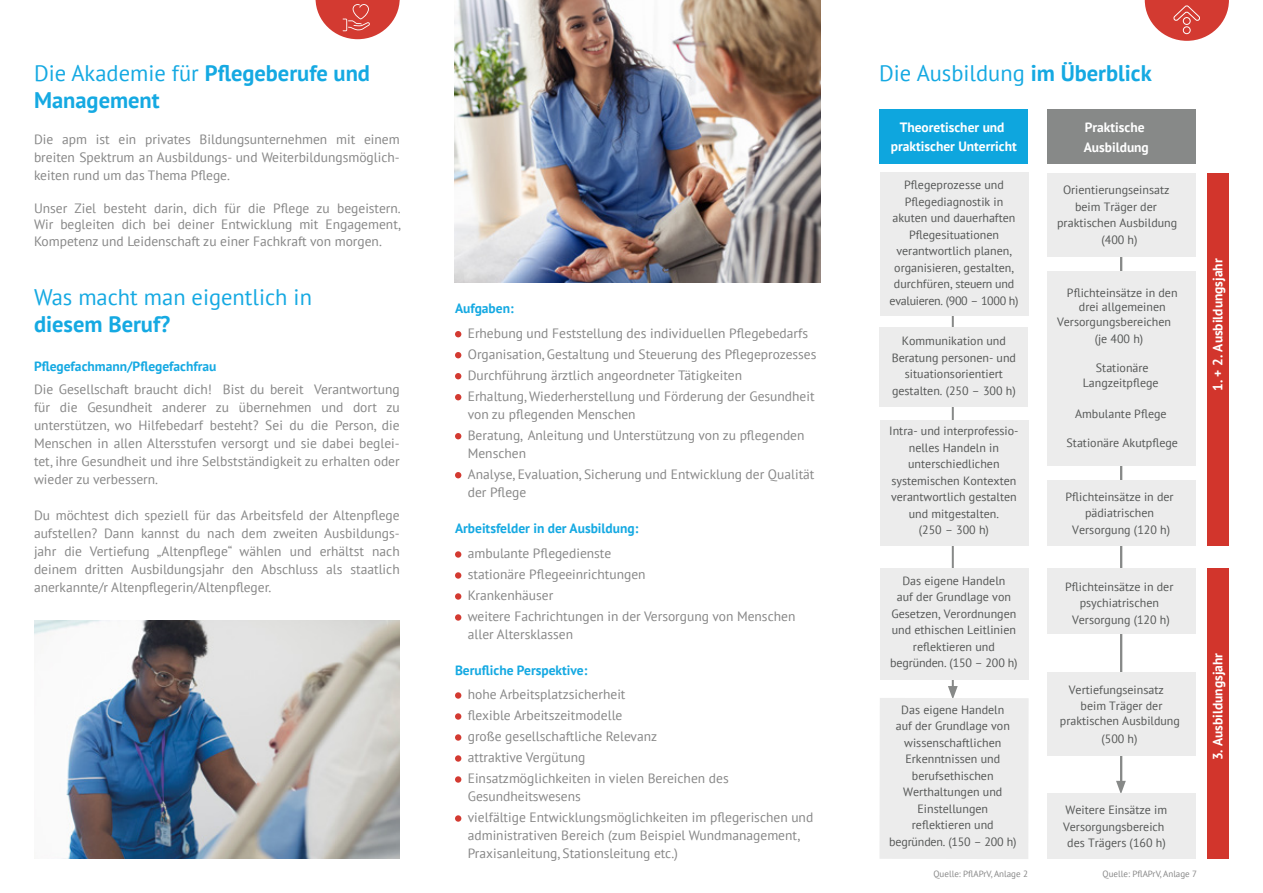
<style>
.page{position:relative;width:1263px;height:893px;background:#fff}
.page>*{position:absolute;margin:0;border:0;box-sizing:border-box;transform-origin:0 0}
.t1{font:700 22.5px/27px "PT Sans";color:#15a9e2}
.t2{font:22.5px "PT Sans";color:#15a9e2}
.t3{font:13.5px/21px "PT Sans";color:#878787}
.t4{font:700 13.5px/19.5px "PT Sans";color:#fff;text-align:center}
.t5{font:700 13.5px "PT Sans";color:#15a9e2}
.t6{font:12px/16.5px "PT Sans";color:#555756;text-align:center}
.t7{font:9px "PT Sans";color:#878787}
.s1{font-weight:400}
.s2{font-weight:700}
</style>
<div class="page">
<svg style="left:455px;top:331px;width:6px;height:6px"></svg>
<svg style="left:455px;top:352px;width:6px;height:6px"></svg>
<svg style="left:455px;top:373px;width:6px;height:6px"></svg>
<svg style="left:455px;top:394px;width:6px;height:6px"></svg>
<svg style="left:455px;top:433px;width:6px;height:6px"></svg>
<svg style="left:455px;top:472px;width:6px;height:6px"></svg>
<div style="left:455px;top:551px;width:6px;height:7px;background:#d33a31;border-radius:50%"></div>
<div style="left:455px;top:572px;width:6px;height:7px;background:#d33a31;border-radius:50%"></div>
<div style="left:455px;top:593px;width:6px;height:7px;background:#d33a31;border-radius:50%"></div>
<div style="left:455px;top:614px;width:6px;height:7px;background:#d33a31;border-radius:50%"></div>
<div style="left:455px;top:692px;width:6px;height:7px;background:#d33a31;border-radius:50%"></div>
<div style="left:455px;top:713px;width:6px;height:7px;background:#d33a31;border-radius:50%"></div>
<div style="left:455px;top:734px;width:6px;height:7px;background:#d33a31;border-radius:50%"></div>
<div style="left:455px;top:755px;width:6px;height:7px;background:#d33a31;border-radius:50%"></div>
<div style="left:455px;top:776px;width:6px;height:7px;background:#d33a31;border-radius:50%"></div>
<div style="left:455px;top:815px;width:6px;height:7px;background:#d33a31;border-radius:50%"></div>
<svg style="left:1145px;top:0;width:84px;height:41px"></svg>
<svg style="left:315px;top:0;width:85px;height:39px"></svg>
<svg style="left:948px;top:686px;width:10px;height:12px"></svg>
<hr style="left:952px;top:290px;width:2px;height:403px;background:#878988">
<div style="left:879px;top:698px;width:150px;height:161px;background:#ececec"></div>
<div style="left:880px;top:569px;width:148px;height:111px;background:#ececec"></div>
<hr style="left:1120px;top:247px;width:2px;height:536px;background:#878988">
<svg style="left:1116px;top:781px;width:10px;height:13px"></svg>
<div style="left:879px;top:109px;width:149px;height:54px;background:#0ea6de"></div>
<div style="left:1047px;top:173px;width:148px;height:84px;background:#ececec"></div>
<div style="left:1047px;top:794px;width:148px;height:65px;background:#ececec"></div>
<div style="left:1047px;top:672px;width:148px;height:84px;background:#ececec"></div>
<div style="left:1047px;top:109px;width:148px;height:54px;background:#878988"></div>
<div style="left:1207px;top:173px;width:21px;height:372px;background:#d2352c"></div>
<div style="left:1207px;top:569px;width:21px;height:290px;background:#d2352c"></div>
<div style="left:1047px;top:271px;width:148px;height:195px;background:#ececec"></div>
<div style="left:1047px;top:480px;width:148px;height:65px;background:#ececec"></div>
<div style="left:1047px;top:569px;width:148px;height:65px;background:#ececec"></div>
<div style="left:880px;top:173px;width:148px;height:143px;background:#ececec"></div>
<div style="left:879px;top:327px;width:149px;height:80px;background:#ececec"></div>
<div style="left:880px;top:420px;width:148px;height:126px;background:#ececec"></div>
<img style="left:454px;top:0;width:366px;height:282px">
<img style="left:34px;top:621px;width:366px;height:238px">
<h1 class="t1" style="left:34px;top:59px;width:338px"><span class="s1">Die Akademie für</span> Pflegeberufe und<br>Management</h1>
<p class="t3" style="left:34px;top:130px;width:367px;line-height:18px;text-align:justify">Die apm ist ein privates Bildungsunternehmen mit einem breiten Spektrum an Ausbildungs- und Weiterbildungsmöglich&shy;keiten rund um das Thema Pflege.</p>
<p class="t3" style="left:34px;top:199px;width:368px;line-height:16.5px;text-align:justify">Unser Ziel besteht darin, dich für die Pflege zu begeistern.<br>Wir begleiten dich bei deiner Entwicklung mit Engagement, Kompetenz und Leidenschaft zu einer Fachkraft von morgen.</p>
<h1 class="t2" style="left:34px;top:282px;width:279px">Was macht man eigentlich in</h1>
<h1 class="t1" style="left:34px;top:310px;width:138px">diesem Beruf?</h1>
<p class="t5" style="left:34px;top:358px;width:184px">Pflegefachmann/Pflegefachfrau</p>
<p class="t3" style="left:34px;top:380px;width:367px;line-height:18px;text-align:justify">Die Gesellschaft braucht dich! Bist du bereit Verantwortung für die Gesundheit anderer zu übernehmen und dort zu unterstützen, wo Hilfebedarf besteht? Sei du die Person, die Menschen in allen Altersstufen versorgt und sie dabei beglei&shy;tet, ihre Gesundheit und ihre Selbstständigkeit zu erhalten oder wieder zu verbessern.</p>
<p class="t3" style="left:34px;top:506px;width:367px;line-height:18px;text-align:justify">Du möchtest dich speziell für das Arbeitsfeld der Altenpflege aufstellen? Dann kannst du nach dem zweiten Ausbildungs&shy;jahr die Vertiefung „Altenpflege“ wählen und erhältst nach deinem dritten Ausbildungsjahr den Abschluss als staatlich anerkannte/r Altenpflegerin/Altenpfleger.</p>
<p class="t5" style="left:455px;top:299px;width:60px">Aufgaben:</p>
<p class="t3" style="left:468px;top:323px;width:350px">Erhebung und Feststellung des individuellen Pflegebedarfs Organisation, Gestaltung und Steuerung des Pflegeprozesses Durchführung ärztlich angeordneter Tätigkeiten<br>Erhaltung, Wiederherstellung und Förderung der Gesundheit</p>
<p class="t3" style="left:468px;top:404px;width:338px">von zu pflegenden Menschen<br>Beratung, Anleitung und Unterstützung von zu pflegenden</p>
<p class="t3" style="left:468px;top:443px;width:348px">Menschen<br>Analyse, Evaluation, Sicherung und Entwicklung der Qualität</p>
<p class="t3" style="left:468px;top:482px;width:60px">der Pflege</p>
<p class="t5" style="left:455px;top:519px;width:185px">Arbeitsfelder in der Ausbildung:</p>
<p class="t3" style="left:468px;top:543px;width:329px">ambulante Pflegedienste<br>stationäre Pflegeeinrichtungen<br>Krankenhäuser<br>weitere Fachrichtungen in der Versorgung von Menschen</p>
<p class="t3" style="left:468px;top:624px;width:107px">aller Altersklassen</p>
<p class="t5" style="left:455px;top:662px;width:134px">Berufliche Perspektive:</p>
<p class="t3" style="left:468px;top:684px;width:262px">hohe Arbeitsplatzsicherheit<br>flexible Arbeitszeitmodelle<br>große gesellschaftliche Relevanz<br>attraktive Vergütung<br>Einsatzmöglichkeiten in vielen Bereichen des</p>
<p class="t3" style="left:468px;top:786px;width:347px">Gesundheitswesens<br>vielfältige Entwicklungsmöglichkeiten im pflegerischen und</p>
<p class="t3" style="left:468px;top:826px;width:334px;line-height:18px">administrativen Bereich (zum Beispiel Wundmanagement,<br>Praxisanleitung, Stationsleitung etc.)</p>
<h1 class="t2" style="left:879px;top:58px;width:274px">Die Ausbildung <span class="s2">im Überblick</span></h1>
<p class="t4" style="left:891px;top:117px;width:128px">Theoretischer und praktischer Unterricht</p>
<p class="t6" style="left:1057px;top:182px;width:122px">Orientierungseinsatz beim Träger der praktischen Ausbildung (400 h)</p>
<p class="t4" style="left:1084px;top:117px;width:67px;text-align:left">Praktische<br>Ausbildung</p>
<p class="t6" style="left:889px;top:177px;width:131px">Pflegeprozesse und<br>Pflegediagnostik in akuten und dauerhaften<br>Pflegesituationen verantwortlich planen, organisieren, gestalten, durchfüren, steuern und evaluieren. (900 – 1000 h)</p>
<p class="t6" style="left:892px;top:332px;width:126px">Kommunikation und<br>Beratung personen- und situationsorientiert gestalten. (250 – 300 h)</p>
<p class="t6" style="left:889px;top:423px;width:131px">Intra- und interprofessio&shy;nelles Handeln in unterschiedlichen systemischen Kontexten verantwortlich gestalten und mitgestalten.<br>(250 – 300 h)</p>
<p class="t6" style="left:890px;top:572px;width:129px">Das eigene Handeln<br>auf der Grundlage von<br>Gesetzen, Verordnungen und ethischen Leitlinien reflektieren und begründen. (150 – 200 h)</p>
<p class="t6" style="left:889px;top:701px;width:129px">Das eigene Handeln<br>auf der Grundlage von wissenschaftlichen<br>Erkenntnissen und berufsethischen<br>Werthaltungen und<br>Einstellungen reflektieren und begründen. (150 – 200 h)</p>
<p class="t7" style="left:933px;top:868px;width:96px">Quelle: PflAPrV, Anlage 2</p>
<p class="t7" style="left:1102px;top:868px;width:96px">Quelle: PflAPrV, Anlage 7</p>
<p class="t6" style="left:1067px;top:284px;width:112px">Pflichteinsätze in den</p>
<p class="t6" style="left:1079px;top:298px;width:88px">drei allgemeinen</p>
<p class="t6" style="left:1057px;top:313px;width:116px">Versorgungsbereichen</p>
<p class="t6" style="left:1095px;top:330px;width:50px">(je 400 h)</p>
<p class="t6" style="left:1083px;top:360px;width:78px;line-height:14.4px">Stationäre<br>Langzeitpflege</p>
<p class="t6" style="left:1075px;top:405px;width:93px">Ambulante Pflege</p>
<p class="t6" style="left:1066px;top:435px;width:113px">Stationäre Akutpflege</p>
<p class="t6" style="left:1065px;top:488px;width:110px">Pflichteinsätze in der pädiatrischen<br>Versorgung (120 h)</p>
<p class="t6" style="left:1065px;top:578px;width:110px">Pflichteinsätze in der psychiatrischen<br>Versorgung (120 h)</p>
<p class="t6" style="left:1069px;top:681px;width:97px;text-align:right">Vertiefungseinsatz beim Träger der</p>
<p class="t6" style="left:1060px;top:711px;width:122px;line-height:18.6px">praktischen Ausbildung (500 h)</p>
<p class="t6" style="left:1063px;top:802px;width:106px">Weitere Einsätze im<br>Versorgungsbereich des Trägers (160 h)</p>
<p class="t4" style="left:1207px;top:391px;width:134px;rotate:-90deg">1. + 2. Ausbildungsjahr</p>
<p class="t4" style="left:1207px;top:760px;width:109px;rotate:-90deg">3. Ausbildungsjahr</p>
</div>
